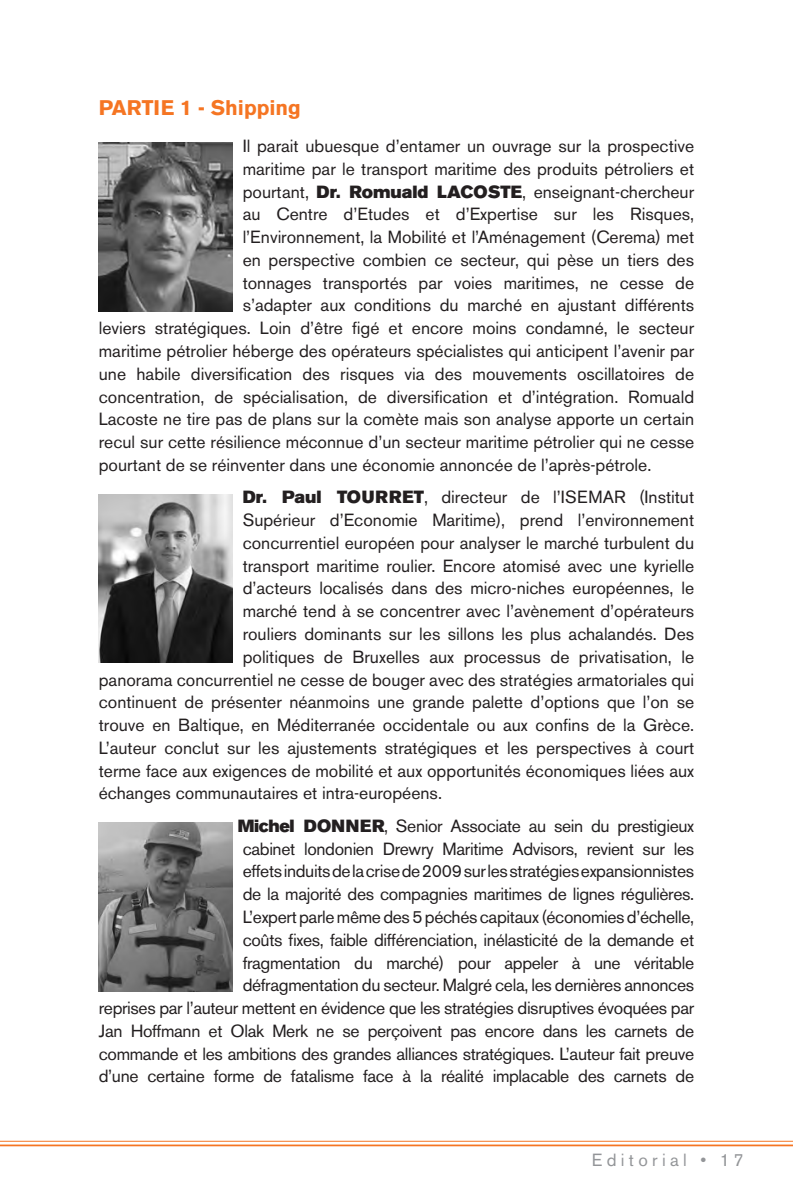
<style>
.page{position:relative;width:793px;height:1190px;background:#fff}
.page>*{position:absolute;margin:0;border:0;box-sizing:border-box;transform-origin:0 0}
.Sous-titre_3{font:700 21px "Akzidenz Grotesk BE";color:#f57523}
.texte_courant{font:17.5px "Akzidenz Grotesk BE";color:#231f20}
.texte_courant-2{font:17.5px/22.8px "Akzidenz Grotesk BE";letter-spacing:-.02em;color:#231f20;text-align:right}
.t1{font:17.5px "Akzidenz Grotesk BE";letter-spacing:.25em;color:#939598}
.s1{font-family:"Akzidenz Grotesk BE Super"}
</style>
<div class="page">
<hr style="left:0;top:1140px;width:793px;height:1px;background:#f57523">
<hr style="left:0;top:1144px;width:793px;height:2px;background:#f57523">
<img style="left:99px;top:143px;width:134px;height:168px">
<img style="left:99px;top:494px;width:134px;height:169px">
<img style="left:99px;top:822px;width:134px;height:169px">
<p class="Sous-titre_3" style="left:99px;top:95px;width:204px">PARTIE 1 - Shipping</p>
<p class="texte_courant" style="left:243px;top:136px;width:453px">Il parait ubuesque d’entamer un ouvrage sur la prospective</p>
<p class="texte_courant" style="left:243px;top:158px;width:453px">maritime par le transport maritime des produits pétroliers et</p>
<p class="texte_courant" style="left:243px;top:181px;width:453px">pourtant, <span class="s1">Dr. Romuald LACOSTE</span>, enseignant-chercheur</p>
<p class="texte_courant" style="left:243px;top:204px;width:453px">au Centre d’Etudes et d’Expertise sur les Risques,</p>
<p class="texte_courant" style="left:243px;top:227px;width:453px">l’Environnement, la Mobilité et l’Aménagement (Cerema) met</p>
<p class="texte_courant" style="left:243px;top:249px;width:453px">en perspective combien ce secteur, qui pèse un tiers des</p>
<p class="texte_courant" style="left:243px;top:272px;width:453px">tonnages transportés par voies maritimes, ne cesse de</p>
<p class="texte_courant" style="left:243px;top:295px;width:453px">s’adapter aux conditions du marché en ajustant différents</p>
<p class="texte_courant" style="left:99px;top:318px;width:597px">leviers stratégiques. Loin d’être figé et encore moins condamné, le secteur</p>
<p class="texte_courant" style="left:99px;top:340px;width:597px">maritime pétrolier héberge des opérateurs spécialistes qui anticipent l’avenir par</p>
<p class="texte_courant" style="left:99px;top:363px;width:597px">une habile diversification des risques via des mouvements oscillatoires de</p>
<p class="texte_courant" style="left:99px;top:386px;width:597px">concentration, de spécialisation, de diversification et d’intégration. Romuald</p>
<p class="texte_courant" style="left:99px;top:409px;width:597px">Lacoste ne tire pas de plans sur la comète mais son analyse apporte un certain</p>
<p class="texte_courant" style="left:99px;top:431px;width:597px">recul sur cette résilience méconnue d’un secteur maritime pétrolier qui ne cesse</p>
<p class="texte_courant" style="left:99px;top:454px;width:554px">pourtant de se réinventer dans une économie annoncée de l’après-pétrole.</p>
<p class="texte_courant" style="left:243px;top:487px;width:453px"><span class="s1">Dr. Paul TOURRET</span>, directeur de l’ISEMAR (Institut</p>
<p class="texte_courant" style="left:243px;top:510px;width:453px">Supérieur d’Economie Maritime), prend l’environnement</p>
<p class="texte_courant" style="left:243px;top:532px;width:453px">concurrentiel européen pour analyser le marché turbulent du</p>
<p class="texte_courant" style="left:243px;top:555px;width:453px">transport maritime roulier. Encore atomisé avec une kyrielle</p>
<p class="texte_courant" style="left:243px;top:578px;width:453px">d’acteurs localisés dans des micro-niches européennes, le</p>
<p class="texte_courant" style="left:243px;top:601px;width:453px">marché tend à se concentrer avec l’avènement d’opérateurs</p>
<p class="texte_courant" style="left:243px;top:623px;width:453px">rouliers dominants sur les sillons les plus achalandés. Des</p>
<p class="texte_courant" style="left:243px;top:646px;width:453px">politiques de Bruxelles aux processus de privatisation, le</p>
<p class="texte_courant" style="left:99px;top:669px;width:597px">panorama concurrentiel ne cesse de bouger avec des stratégies armatoriales qui</p>
<p class="texte_courant" style="left:99px;top:692px;width:597px">continuent de présenter néanmoins une grande palette d’options que l’on se</p>
<p class="texte_courant" style="left:99px;top:714px;width:597px">trouve en Baltique, en Méditerranée occidentale ou aux confins de la Grèce.</p>
<p class="texte_courant" style="left:99px;top:737px;width:597px">L’auteur conclut sur les ajustements stratégiques et les perspectives à court</p>
<p class="texte_courant" style="left:99px;top:760px;width:597px">terme face aux exigences de mobilité et aux opportunités économiques liées aux</p>
<p class="texte_courant" style="left:99px;top:783px;width:345px">échanges communautaires et intra-européens.</p>
<p class="texte_courant-2" style="left:99px;top:814px;width:597px"><span class="s1">Michel DONNER</span>, Senior Associate au sein du prestigieux<br>cabinet londonien Drewry Maritime Advisors, revient sur les<br>effets induits de la crise de 2009 sur les stratégies expansionnistes<br>de la majorité des compagnies maritimes de lignes régulières.<br>L’expert parle même des 5 péchés capitaux (économies d’échelle,<br>coûts fixes, faible différenciation, inélasticité de la demande et<br>fragmentation du marché) pour appeler à une véritable<br>défragmentation du secteur. Malgré cela, les dernières annonces<br>reprises par l’auteur mettent en évidence que les stratégies disruptives évoquées par Jan Hoffmann et Olak Merk ne se perçoivent pas encore dans les carnets de commande et les ambitions des grandes alliances stratégiques. L’auteur fait preuve d’une certaine forme de fatalisme face à la réalité implacable des carnets de</p>
<p class="t1" style="left:592px;top:1149px;width:154px">Editorial • 17</p>
</div>
